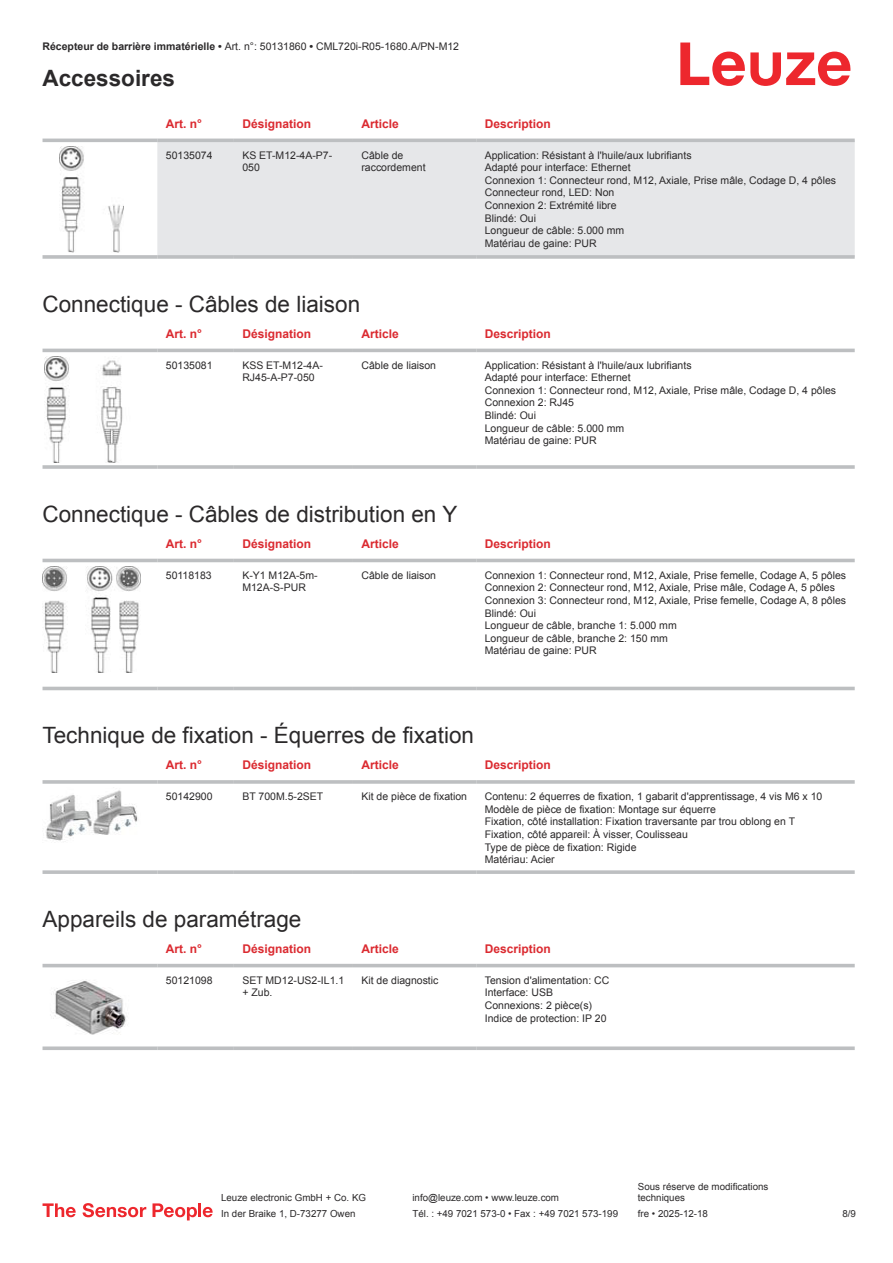
<style>
.page{position:relative;width:893px;height:1263px;background:#fff}
.page>*{position:absolute;margin:0;border:0;box-sizing:border-box;transform-origin:0 0}
.t1{font:22.5px "Arial";color:#2b292a}
.t2{font:700 22.5px "Arial";color:#2b292a}
.t3{font:700 12px "Arial";color:#db2a30}
.t4{font:10.5px/12.6px "Arial";color:#2b292a}
.t5{font:9.75px/11.7px "Arial";color:#2b292a}
.s1{font-weight:700}
</style>
<div class="page">
<svg style="left:680px;top:43px;width:170px;height:43px"></svg>
<svg style="left:43px;top:138px;width:812px;height:1px"></svg>
<div style="left:157px;top:142px;width:698px;height:113px;background:#e6e7e9"></div>
<hr style="left:43px;top:139px;width:114px;height:3px;background:#bdbfc1">
<hr style="left:157px;top:139px;width:77px;height:3px;background:#bdbfc1">
<hr style="left:234px;top:139px;width:119px;height:3px;background:#bdbfc1">
<hr style="left:353px;top:139px;width:123px;height:3px;background:#bdbfc1">
<hr style="left:476px;top:139px;width:379px;height:3px;background:#bdbfc1">
<svg style="left:43px;top:255px;width:114px;height:4px"></svg>
<hr style="left:157px;top:255px;width:77px;height:4px;background:#bdbfc1">
<svg style="left:234px;top:255px;width:119px;height:4px"></svg>
<svg style="left:353px;top:255px;width:123px;height:4px"></svg>
<hr style="left:476px;top:255px;width:379px;height:4px;background:#bdbfc1">
<img style="left:59px;top:146px;width:65px;height:107px">
<svg style="left:43px;top:348px;width:812px;height:26px"></svg>
<hr style="left:43px;top:349px;width:114px;height:3px;background:#bdbfc1">
<hr style="left:157px;top:349px;width:77px;height:3px;background:#bdbfc1">
<hr style="left:234px;top:349px;width:119px;height:3px;background:#bdbfc1">
<hr style="left:353px;top:349px;width:123px;height:3px;background:#bdbfc1">
<hr style="left:476px;top:349px;width:379px;height:3px;background:#bdbfc1">
<hr style="left:43px;top:465px;width:114px;height:4px;background:#c3c5c7">
<svg style="left:157px;top:465px;width:77px;height:4px"></svg>
<hr style="left:234px;top:465px;width:119px;height:4px;background:#c4c6c7">
<hr style="left:353px;top:465px;width:123px;height:4px;background:#c3c5c7">
<svg style="left:476px;top:465px;width:379px;height:4px;background:#c3c5c7"></svg>
<img style="left:45px;top:356px;width:93px;height:107px">
<svg style="left:43px;top:558px;width:812px;height:133px"></svg>
<hr style="left:43px;top:559px;width:114px;height:3px;background:#bdbfc1">
<hr style="left:157px;top:559px;width:77px;height:3px;background:#bdbfc1">
<hr style="left:234px;top:559px;width:119px;height:3px;background:#bdbfc1">
<hr style="left:353px;top:559px;width:123px;height:3px;background:#bdbfc1">
<hr style="left:476px;top:559px;width:379px;height:3px;background:#bdbfc1">
<hr style="left:43px;top:687px;width:114px;height:3px;background:#bdbfc1">
<hr style="left:157px;top:687px;width:77px;height:3px;background:#bdbfc1">
<hr style="left:234px;top:687px;width:119px;height:3px;background:#bdbfc1">
<hr style="left:353px;top:687px;width:123px;height:3px;background:#bdbfc1">
<hr style="left:476px;top:687px;width:379px;height:3px;background:#bdbfc1">
<img style="left:43px;top:566px;width:97px;height:107px">
<hr style="left:43px;top:780px;width:114px;height:4px;background:#bdbfc1">
<hr style="left:157px;top:780px;width:77px;height:4px;background:#c7c9ca">
<hr style="left:234px;top:780px;width:119px;height:4px;background:#bdbfc1">
<hr style="left:353px;top:780px;width:123px;height:4px;background:#bdbfc1">
<hr style="left:476px;top:780px;width:379px;height:4px;background:#c7c9ca">
<svg style="left:43px;top:870px;width:114px;height:4px"></svg>
<svg style="left:157px;top:870px;width:77px;height:4px"></svg>
<svg style="left:234px;top:870px;width:119px;height:4px"></svg>
<svg style="left:353px;top:870px;width:123px;height:4px"></svg>
<svg style="left:476px;top:870px;width:379px;height:4px;background:#c3c5c7"></svg>
<img style="left:46px;top:790px;width:92px;height:51px">
<svg style="left:43px;top:963px;width:812px;height:5px;fill:#efeff0"></svg>
<hr style="left:43px;top:964px;width:114px;height:3px;background:#bdbfc1">
<hr style="left:157px;top:964px;width:77px;height:3px;background:#bdbfc1">
<hr style="left:234px;top:964px;width:119px;height:3px;background:#bdbfc1">
<hr style="left:353px;top:964px;width:123px;height:3px;background:#bdbfc1">
<hr style="left:476px;top:964px;width:379px;height:3px;background:#bdbfc1">
<svg style="left:43px;top:1046px;width:114px;height:4px"></svg>
<svg style="left:157px;top:1046px;width:77px;height:4px"></svg>
<svg style="left:234px;top:1046px;width:119px;height:4px"></svg>
<svg style="left:353px;top:1046px;width:123px;height:4px"></svg>
<svg style="left:476px;top:1046px;width:379px;height:4px;background:#c5c6c8"></svg>
<img style="left:51px;top:981px;width:75px;height:54px">
<svg style="left:43px;top:1203px;width:33px;height:14px"></svg>
<svg style="left:83px;top:1203px;width:63px;height:14px"></svg>
<svg style="left:153px;top:1203px;width:44px;height:17px"></svg>
<hr style="left:198px;top:1203px;width:3px;height:14px;background:#ed272d">
<svg style="left:203px;top:1207px;width:10px;height:10px"></svg>
<p class="t4" style="left:43px;top:41px;width:418px"><span class="s1">Récepteur de barrière immatérielle •</span> Art. n°: 50131860 <span class="s1">•</span> CML720i-R05-1680.A/PN-M12</p>
<h1 class="t2" style="left:43px;top:70px;width:134px">Accessoires</h1>
<p class="t3" style="left:166px;top:119px;width:38px">Art. n°</p>
<p class="t3" style="left:242px;top:119px;width:70px">Désignation</p>
<p class="t3" style="left:361px;top:119px;width:39px">Article</p>
<p class="t3" style="left:485px;top:119px;width:68px">Description</p>
<p class="t4" style="left:166px;top:150px;width:48px">50135074</p>
<p class="t4" style="left:242px;top:150px;width:91px">KS ET-M12-4A-P7-<br>050</p>
<p class="t4" style="left:361px;top:150px;width:66px">Câble de raccordement</p>
<p class="t4" style="left:485px;top:150px;width:353px">Application: Résistant à l'huile/aux lubrifiants<br>Adapté pour interface: Ethernet<br>Connexion 1: Connecteur rond, M12, Axiale, Prise mâle, Codage D, 4 pôles Connecteur rond, LED: Non<br>Connexion 2: Extrémité libre<br>Blindé: Oui<br>Longueur de câble: 5.000 mm<br>Matériau de gaine: PUR</p>
<h1 class="t1" style="left:43px;top:295px;width:319px">Connectique - Câbles de liaison</h1>
<p class="t3" style="left:166px;top:329px;width:38px">Art. n°</p>
<p class="t3" style="left:242px;top:329px;width:70px">Désignation</p>
<p class="t3" style="left:361px;top:329px;width:39px">Article</p>
<p class="t3" style="left:485px;top:329px;width:68px">Description</p>
<p class="t4" style="left:166px;top:360px;width:48px">50135081</p>
<p class="t4" style="left:242px;top:360px;width:82px">KSS ET-M12-4A-<br>RJ45-A-P7-050</p>
<p class="t4" style="left:361px;top:360px;width:76px">Câble de liaison</p>
<p class="t4" style="left:485px;top:360px;width:353px">Application: Résistant à l'huile/aux lubrifiants<br>Adapté pour interface: Ethernet<br>Connexion 1: Connecteur rond, M12, Axiale, Prise mâle, Codage D, 4 pôles Connexion 2: RJ45<br>Blindé: Oui<br>Longueur de câble: 5.000 mm<br>Matériau de gaine: PUR</p>
<h1 class="t1" style="left:43px;top:505px;width:416px">Connectique - Câbles de distribution en Y</h1>
<p class="t3" style="left:166px;top:539px;width:38px">Art. n°</p>
<p class="t3" style="left:242px;top:539px;width:70px">Désignation</p>
<p class="t3" style="left:361px;top:539px;width:39px">Article</p>
<p class="t3" style="left:485px;top:539px;width:68px">Description</p>
<p class="t4" style="left:166px;top:570px;width:47px">50118183</p>
<p class="t4" style="left:242px;top:570px;width:77px">K-Y1 M12A-5m-<br>M12A-S-PUR</p>
<p class="t4" style="left:361px;top:570px;width:76px">Câble de liaison</p>
<p class="t4" style="left:485px;top:570px;width:363px">Connexion 1: Connecteur rond, M12, Axiale, Prise femelle, Codage A, 5 pôles Connexion 2: Connecteur rond, M12, Axiale, Prise mâle, Codage A, 5 pôles Connexion 3: Connecteur rond, M12, Axiale, Prise femelle, Codage A, 8 pôles Blindé: Oui<br>Longueur de câble, branche 1: 5.000 mm<br>Longueur de câble, branche 2: 150 mm<br>Matériau de gaine: PUR</p>
<h1 class="t1" style="left:43px;top:727px;width:433px">Technique de fixation - Équerres de fixation</h1>
<p class="t3" style="left:166px;top:760px;width:38px">Art. n°</p>
<p class="t3" style="left:242px;top:760px;width:70px">Désignation</p>
<p class="t3" style="left:361px;top:760px;width:39px">Article</p>
<p class="t3" style="left:485px;top:760px;width:68px">Description</p>
<p class="t4" style="left:166px;top:791px;width:48px">50142900</p>
<p class="t4" style="left:242px;top:791px;width:82px">BT 700M.5-2SET</p>
<p class="t4" style="left:361px;top:791px;width:107px">Kit de pièce de fixation</p>
<p class="t4" style="left:485px;top:791px;width:339px">Contenu: 2 équerres de fixation, 1 gabarit d'apprentissage, 4 vis M6 x 10<br>Modèle de pièce de fixation: Montage sur équerre<br>Fixation, côté installation: Fixation traversante par trou oblong en T Fixation, côté appareil: À visser, Coulisseau<br>Type de pièce de fixation: Rigide<br>Matériau: Acier</p>
<h1 class="t1" style="left:43px;top:910px;width:260px">Appareils de paramétrage</h1>
<p class="t3" style="left:166px;top:944px;width:38px">Art. n°</p>
<p class="t3" style="left:242px;top:944px;width:70px">Désignation</p>
<p class="t3" style="left:361px;top:944px;width:39px">Article</p>
<p class="t3" style="left:485px;top:944px;width:68px">Description</p>
<p class="t4" style="left:166px;top:975px;width:48px">50121098</p>
<p class="t4" style="left:242px;top:975px;width:103px">SET MD12-US2-IL1.1 + Zub.</p>
<p class="t4" style="left:361px;top:975px;width:79px">Kit de diagnostic</p>
<p class="t4" style="left:485px;top:975px;width:126px">Tension d'alimentation: CC<br>Interface: USB<br>Connexions: 2 pièce(s)<br>Indice de protection: IP 20</p>
<p class="t5" style="left:221px;top:1193px;width:146px">Leuze electronic GmbH + Co. KG</p>
<p class="t5" style="left:412px;top:1193px;width:148px">info@leuze.com • www.leuze.com</p>
<p class="t5" style="left:638px;top:1181px;width:132px">Sous réserve de modifications techniques</p>
<p class="t5" style="left:221px;top:1209px;width:136px">In der Braike 1, D-73277 Owen</p>
<p class="t5" style="left:412px;top:1209px;width:207px">Tél. : +49 7021 573-0 • Fax : +49 7021 573-199</p>
<p class="t5" style="left:638px;top:1209px;width:72px">fre • 2025-12-18</p>
<p class="t5" style="left:842px;top:1209px;width:15px">8 /9</p>
</div>
